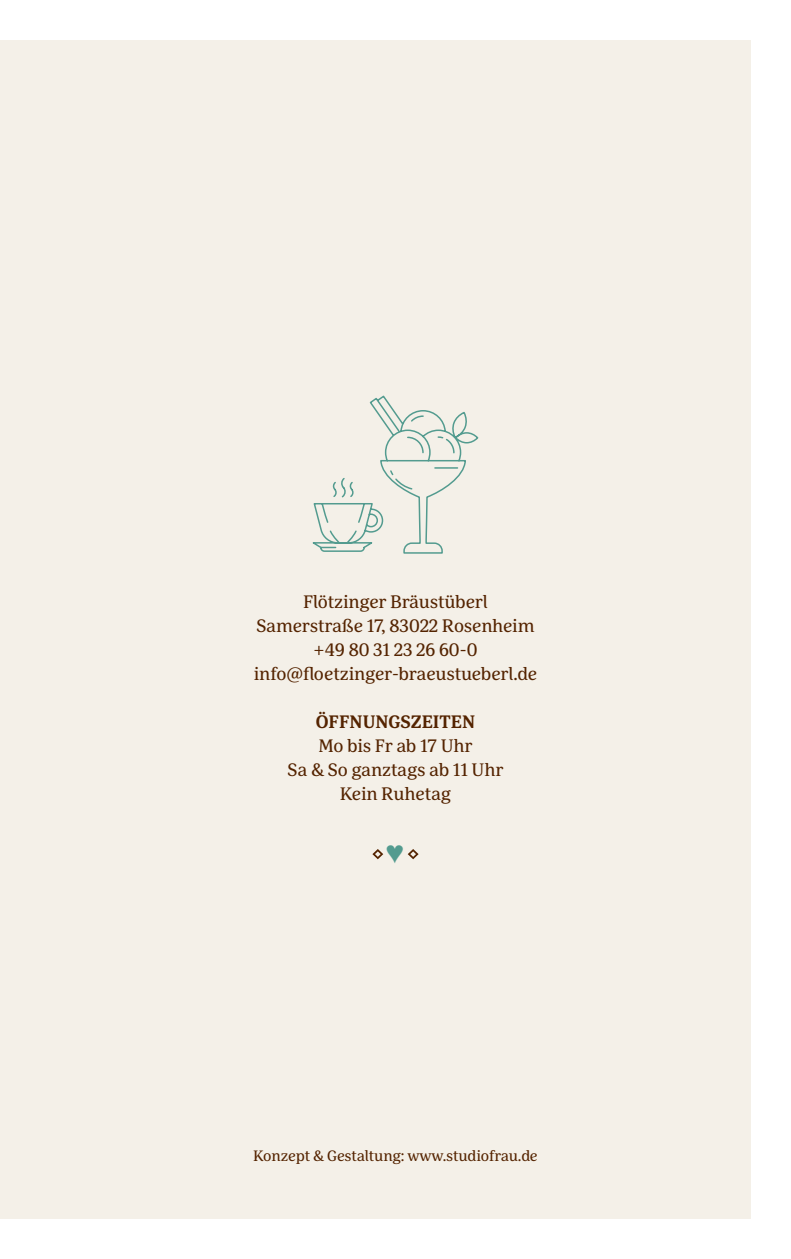
<style>
.page{position:relative;width:791px;height:1259px;background:#fff}
.page>*{position:absolute;margin:0;border:0;box-sizing:border-box;transform-origin:0 0}
.t1{font:18px/24px "Marselis Serif Pro";letter-spacing:-.01em;color:#542300;text-align:center}
.t2{font:700 18px "Marselis Serif Pro";color:#542300}
.t3{font:15px "Marselis Serif Pro";letter-spacing:-.01em;color:#542300}
</style>
<div class="page">
<div style="left:0;top:40px;width:750px;height:1178px;background:#f4f0e8"></div>
<svg style="left:312px;top:395px;width:167px;height:159px"></svg>
<svg style="left:372px;top:849px;width:47px;height:11px"></svg>
<p class="t1" style="left:254px;top:590px;width:285px">Flötzinger Bräustüberl<br>Samerstraße 17, 83022 Rosenheim +49 80 31 23 26 60-0 info@floetzinger-braeustueberl.de</p>
<p class="t2" style="left:316px;top:711px;width:161px">ÖFFNUNGSZEITEN</p>
<p class="t1" style="left:288px;top:734px;width:217px">Mo bis Fr ab 17 Uhr<br>Sa &amp; So ganztags ab 11 Uhr<br>Kein Ruhetag</p>
<p class="t3" style="left:253px;top:1146px;width:286px">Konzept &amp; Gestaltung: www.studiofrau.de</p>
</div>
